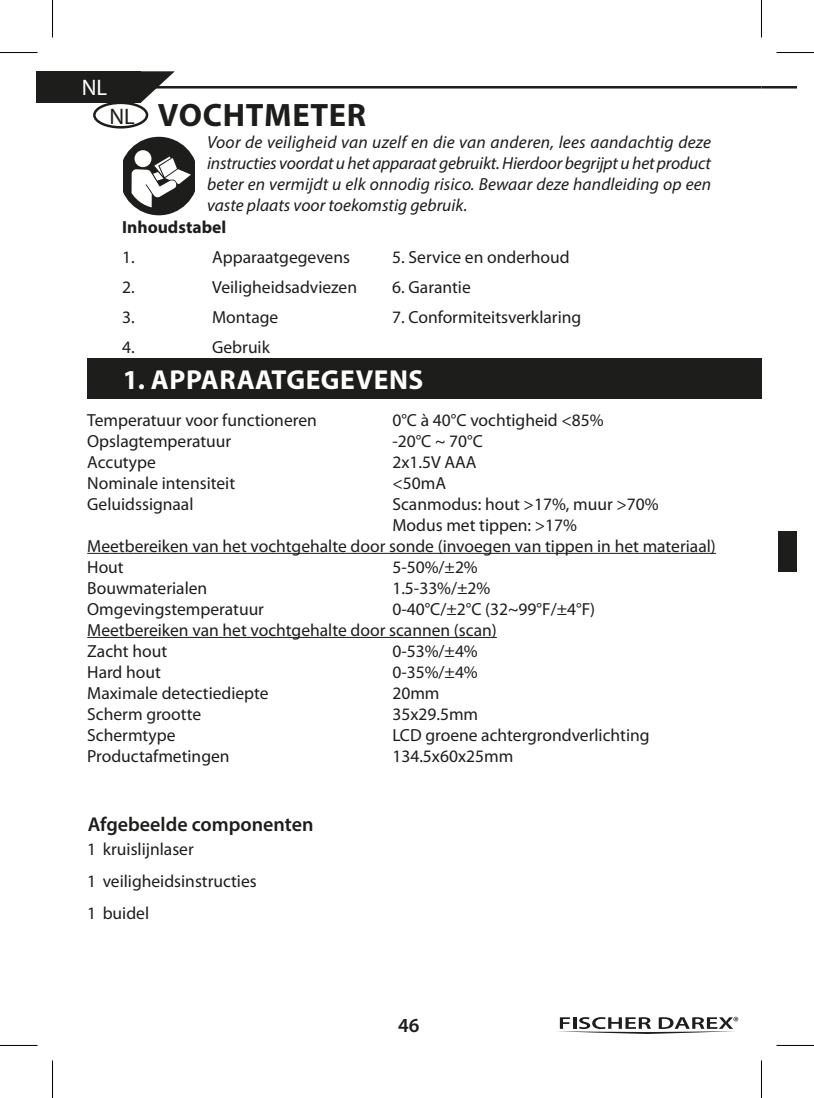
<style>
.page{position:relative;width:814px;height:1098px;background:#fff}
.page>*{position:absolute;margin:0;border:0;box-sizing:border-box;transform-origin:0 0}
.Gros_titre{font:700 32.5px "Myriad Pro";letter-spacing:.02em;color:#1d1d1b}
.Moyen_titre{font:700 27.5px "Myriad Pro";letter-spacing:.02em;color:#fff}
.t1{font:22.5px "Myriad Pro";color:#fff}
.t2{font:22.5px "Myriad Pro";color:#1d1d1b}
.Petit_titre{font:600 20px "Myriad Pro";color:#1d1d1b}
.Texte_Aligné_Gauche{font:17.5px "Myriad Pro";color:#1d1d1b}
.Texte_Justif_Gitalic{font:italic 17.5px/21px "Myriad Pro";color:#1d1d1b;text-align:justify}
.Texte_Justif_G{font:17.5px "Myriad Pro";color:#1d1d1b}
.Texte_tab{font:17.5px "Myriad Pro";color:#1d1d1b}
.Texte_Justif_G-2{font:700 17.5px "Myriad Pro";color:#1d1d1b}
</style>
<div class="page">
<div style="left:36px;top:71px;width:104px;height:32px;background:#1d1d1b"></div>
<svg style="left:140px;top:71px;width:35px;height:32px"></svg>
<hr style="left:149px;top:86px;width:612px;height:2px;background:#1d1d1b">
<hr style="left:761px;top:86px;width:36px;height:2px;background:#1d1d1b">
<svg style="left:557px;top:1016px;width:181px;height:17px"></svg>
<div style="left:93px;top:102px;width:55px;height:26px;border:2px solid #1d1d1b;border-radius:50%"></div>
<svg style="left:123px;top:137px;width:71px;height:78px"></svg>
<div style="left:87px;top:358px;width:674px;height:40px;background:#1d1d1b"></div>
<div style="left:779px;top:531px;width:18px;height:40px;background:#1d1d1b"></div>
<hr style="left:87px;top:552px;width:629px;height:1px;background:#1d1d1b">
<hr style="left:87px;top:636px;width:410px;height:1px;background:#1d1d1b">
<hr style="left:0;top:52px;width:38px;height:1px;background:#000">
<hr style="left:776px;top:52px;width:38px;height:1px;background:#000">
<hr style="left:0;top:1044px;width:38px;height:1px;background:#000">
<hr style="left:776px;top:1044px;width:38px;height:1px;background:#000">
<hr style="left:52px;top:0;width:1px;height:37px;background:#000">
<hr style="left:52px;top:1060px;width:1px;height:37px;background:#000">
<hr style="left:761px;top:0;width:1px;height:37px;background:#000">
<hr style="left:761px;top:1060px;width:1px;height:37px;background:#000">
<p class="t1" style="left:82px;top:74px;width:27px">NL</p>
<p class="t2" style="left:109px;top:102px;width:27px">NL</p>
<p class="Gros_titre" style="left:158px;top:93px;width:210px">VOCHTMETER</p>
<p class="Texte_Justif_Gitalic" style="left:207px;top:131px;width:505px">Voor de veiligheid van uzelf en die van anderen, lees aandachtig deze instructies voordat u het apparaat gebruikt. Hierdoor begrijpt u het product beter en vermijdt u elk onnodig risico. Bewaar deze handleiding op een vaste plaats voor toekomstig gebruik.</p>
<p class="Texte_Justif_G-2" style="left:122px;top:215px;width:106px">Inhoudstabel</p>
<p class="Texte_Justif_G" style="left:122px;top:246px;width:14px">1.</p>
<p class="Texte_Justif_G" style="left:212px;top:246px;width:139px">Apparaatgegevens</p>
<p class="Texte_Justif_G" style="left:392px;top:246px;width:179px">5. Service en onderhoud</p>
<p class="Texte_Justif_G" style="left:122px;top:276px;width:14px">2.</p>
<p class="Texte_Justif_G" style="left:212px;top:276px;width:146px">Veiligheidsadviezen</p>
<p class="Texte_Justif_G" style="left:392px;top:276px;width:80px">6. Garantie</p>
<p class="Texte_Justif_G" style="left:122px;top:306px;width:14px">3.</p>
<p class="Texte_Justif_G" style="left:212px;top:306px;width:68px">Montage</p>
<p class="Texte_Justif_G" style="left:392px;top:306px;width:191px">7. Conformiteitsverklaring</p>
<p class="Texte_Justif_G" style="left:122px;top:336px;width:14px">4.</p>
<p class="Texte_Justif_G" style="left:212px;top:336px;width:59px">Gebruik</p>
<p class="Moyen_titre" style="left:123px;top:361px;width:302px">1. APPARAATGEGEVENS</p>
<p class="Texte_Aligné_Gauche" style="left:87px;top:409px;width:231px">Temperatuur voor functioneren</p>
<p class="Texte_Aligné_Gauche" style="left:392px;top:409px;width:213px">0°C à 40°C vochtigheid &lt;85%</p>
<p class="Texte_Aligné_Gauche" style="left:87px;top:430px;width:145px">Opslagtemperatuur</p>
<p class="Texte_Aligné_Gauche" style="left:392px;top:430px;width:92px">-20°C ~ 70°C</p>
<p class="Texte_Aligné_Gauche" style="left:87px;top:451px;width:70px">Accutype</p>
<p class="Texte_Aligné_Gauche" style="left:392px;top:451px;width:86px">2x1.5V AAA</p>
<p class="Texte_Aligné_Gauche" style="left:87px;top:472px;width:149px">Nominale intensiteit</p>
<p class="Texte_Aligné_Gauche" style="left:392px;top:472px;width:55px">&lt;50mA</p>
<p class="Texte_Aligné_Gauche" style="left:87px;top:493px;width:108px">Geluidssignaal</p>
<p class="Texte_Aligné_Gauche" style="left:392px;top:493px;width:268px">Scanmodus: hout &gt;17%, muur &gt;70%</p>
<p class="Texte_Aligné_Gauche" style="left:392px;top:514px;width:186px">Modus met tippen: &gt;17%</p>
<p class="Texte_Aligné_Gauche" style="left:87px;top:535px;width:630px">Meetbereiken van het vochtgehalte door sonde (invoegen van tippen in het materiaal)</p>
<p class="Texte_Aligné_Gauche" style="left:87px;top:556px;width:38px">Hout</p>
<p class="Texte_Aligné_Gauche" style="left:392px;top:556px;width:87px">5-50%/±2%</p>
<p class="Texte_Aligné_Gauche" style="left:87px;top:577px;width:122px">Bouwmaterialen</p>
<p class="Texte_Aligné_Gauche" style="left:392px;top:577px;width:100px">1.5-33%/±2%</p>
<p class="Texte_Aligné_Gauche" style="left:87px;top:598px;width:178px">Omgevingstemperatuur</p>
<p class="Texte_Aligné_Gauche" style="left:392px;top:598px;width:204px">0-40°C/±2°C (32~99°F/±4°F)</p>
<p class="Texte_Aligné_Gauche" style="left:87px;top:619px;width:411px">Meetbereiken van het vochtgehalte door scannen (scan)</p>
<p class="Texte_Aligné_Gauche" style="left:87px;top:640px;width:81px">Zacht hout</p>
<p class="Texte_Aligné_Gauche" style="left:392px;top:640px;width:87px">0-53%/±4%</p>
<p class="Texte_Aligné_Gauche" style="left:87px;top:661px;width:75px">Hard hout</p>
<p class="Texte_Aligné_Gauche" style="left:392px;top:661px;width:87px">0-35%/±4%</p>
<p class="Texte_Aligné_Gauche" style="left:87px;top:682px;width:183px">Maximale detectiediepte</p>
<p class="Texte_Aligné_Gauche" style="left:392px;top:682px;width:49px">20mm</p>
<p class="Texte_Aligné_Gauche" style="left:87px;top:703px;width:115px">Scherm grootte</p>
<p class="Texte_Aligné_Gauche" style="left:392px;top:703px;width:87px">35x29.5mm</p>
<p class="Texte_Aligné_Gauche" style="left:87px;top:724px;width:90px">Schermtype</p>
<p class="Texte_Aligné_Gauche" style="left:392px;top:724px;width:259px">LCD groene achtergrondverlichting</p>
<p class="Texte_Aligné_Gauche" style="left:87px;top:745px;width:144px">Productafmetingen</p>
<p class="Texte_Aligné_Gauche" style="left:392px;top:745px;width:122px">134.5x60x25mm</p>
<p class="Petit_titre" style="left:88px;top:811px;width:227px">Afgebeelde componenten</p>
<p class="Texte_tab" style="left:87px;top:837px;width:108px">1 kruislijnlaser</p>
<p class="Texte_tab" style="left:87px;top:869px;width:171px">1 veiligheidsinstructies</p>
<p class="Texte_tab" style="left:87px;top:901px;width:63px">1 buidel</p>
<p class="Petit_titre" style="left:398px;top:1012px;width:23px">46</p>
</div>
